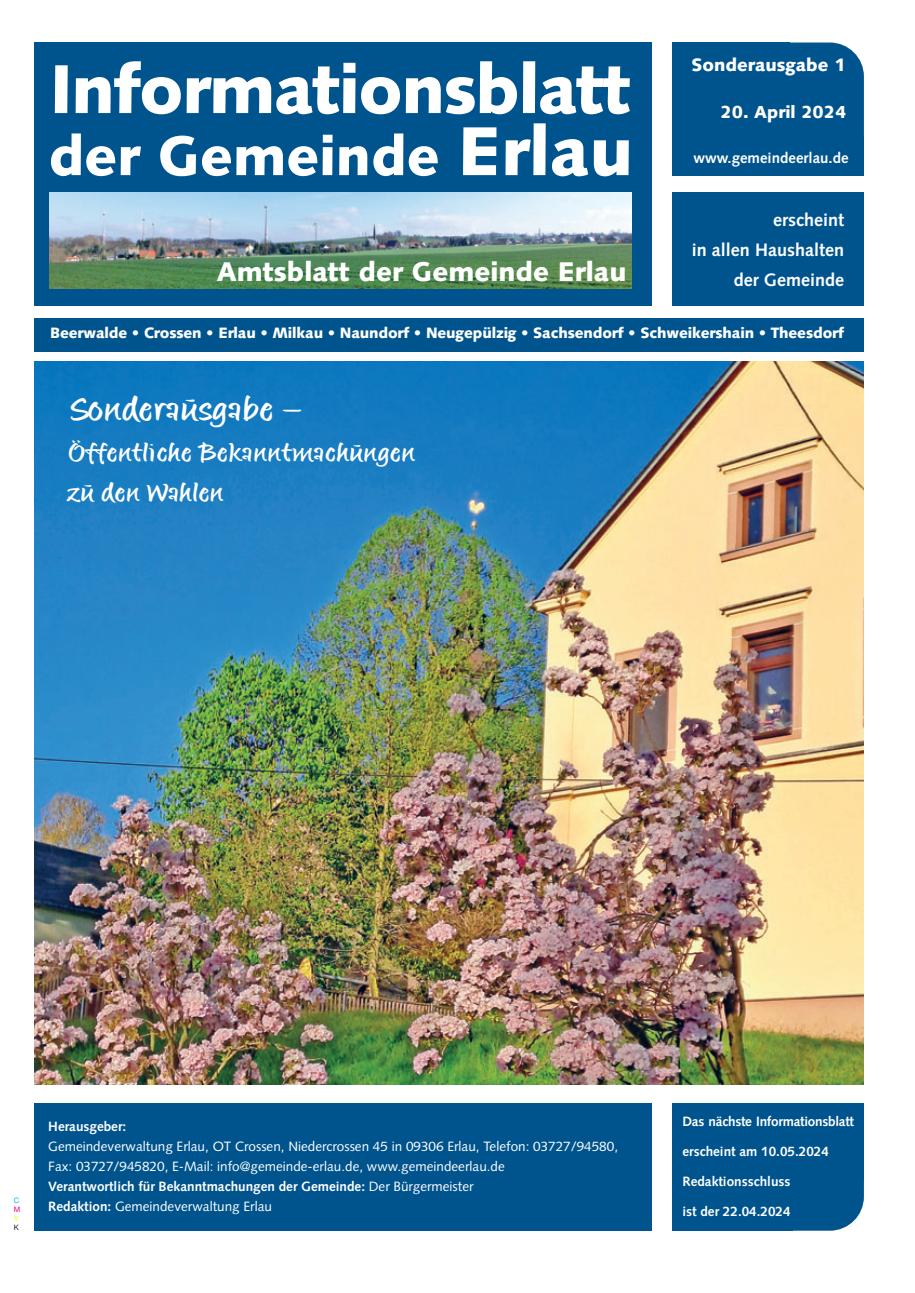
<style>
.page{position:relative;width:915px;height:1293px;background:#fff}
.page>*{position:absolute;margin:0;border:0;box-sizing:border-box;transform-origin:0 0}
.t1{font:900 69px "Syntax";letter-spacing:-.02em;color:#fff}
.t2{font:900 55.5px "Syntax";color:#fff}
.t3{font:30.45px "Matthia LT";letter-spacing:.01em;color:#fff;scale:1.35 1}
.t4{font:900 27px "Syntax";color:#fff}
.t5{font:23.7px/40.3px "Matthia LT";letter-spacing:.01em;color:#fff;scale:1.35 1}
.t6{font:700 18px/30px "Syntax";color:#fff;text-align:right}
.t7{font:900 18px "Syntax";color:#fff}
.t8{font:900 17.4px "Syntax";color:#fff}
.t9{font:900 15px "Syntax";letter-spacing:-.01em;color:#fff}
.t10{font:700 15px "Syntax";color:#fff}
.t11{font:13.5px/20px "Syntax";color:#fff}
.t12{font:700 13.5px "Syntax";color:#fff}
.t13{font:700 13.5px "Syntax";letter-spacing:-.02em;color:#fff}
.t14{font:7.5px "Helvetica Neue";color:#00aeef}
.t15{font:7.5px "Helvetica Neue";color:#ed028c}
.t16{font:7.5px "Helvetica Neue";color:#fff101}
.t17{font:7.5px "Helvetica Neue";color:#231f20}
.s1{font-size:69px}
.s2{font-weight:700}
</style>
<div class="page">
<div style="left:672px;top:192px;width:191px;height:114px;background:#00548e"></div>
<div style="left:672px;top:43px;width:117px;height:133px;background:#00548e"></div>
<div style="left:699px;top:43px;width:164px;height:129px;background:#00548e;border-radius:34px"></div>
<div style="left:34px;top:43px;width:617px;height:263px;background:#00548e"></div>
<img style="left:50px;top:192px;width:581px;height:97px">
<div style="left:746px;top:137px;width:117px;height:39px;background:#00548e"></div>
<div style="left:34px;top:318px;width:829px;height:33px;background:#00548e"></div>
<img style="left:34px;top:361px;width:829px;height:723px">
<div style="left:699px;top:1103px;width:164px;height:127px;background:#00548e;border-radius:34px"></div>
<div style="left:34px;top:1103px;width:617px;height:127px;background:#00548e"></div>
<div style="left:672px;top:1103px;width:191px;height:77px;background:#00548e"></div>
<div style="left:672px;top:1153px;width:120px;height:77px;background:#00548e"></div>
<h1 class="t1" style="left:50px;top:56px;width:582px">Informationsblatt</h1>
<h2 class="t2" style="left:48px;top:129px;width:586px">der Gemeinde <span class="s1">Erlau</span></h2>
<h3 class="t4" style="left:217px;top:259px;width:411px">Amtsblatt der Gemeinde Erlau</h3>
<h3 class="t7" style="left:691px;top:56px;width:156px">Sonderausgabe 1</h3>
<p class="t8" style="left:720px;top:103px;width:127px">20. April 2024</p>
<p class="t10" style="left:693px;top:150px;width:157px">www.gemeindeerlau.de</p>
<h3 class="t6" style="left:691px;top:205px;width:154px">erscheint<br>in allen Haushalten der Gemeinde</h3>
<p class="t9" style="left:50px;top:326px;width:795px">Beerwalde • Crossen • Erlau • Milkau • Naundorf • Neugepülzig • Sachsendorf • Schweikershain • Theesdorf</p>
<h3 class="t3" style="left:67px;top:395px;width:175px">Sonderausgabe –</h3>
<h3 class="t5" style="left:67px;top:433px;width:259px">Öffentliche Bekanntmachungen zu den Wahlen</h3>
<p class="t14" style="left:14px;top:1197px;width:7px">C</p>
<p class="t15" style="left:14px;top:1206px;width:8px">M</p>
<p class="t16" style="left:14px;top:1215px;width:6px">Y</p>
<p class="t17" style="left:14px;top:1224px;width:7px">K</p>
<p class="t12" style="left:48px;top:1119px;width:79px">Herausgeber:</p>
<p class="t11" style="left:48px;top:1137px;width:571px">Gemeindeverwaltung Erlau, OT Crossen, Niedercrossen 45 in 09306 Erlau, Telefon: 03727/94580, Fax: 03727/945820, E-Mail: info@gemeinde-erlau.de, www.gemeindeerlau.de<br><span class="s2">Verantwortlich für Bekanntmachungen der Gemeinde:</span> Der Bürgermeister<br><span class="s2">Redaktion:</span> Gemeindeverwaltung Erlau</p>
<p class="t13" style="left:682px;top:1114px;width:173px">Das nächste Informationsblatt</p>
<p class="t12" style="left:682px;top:1144px;width:148px">erscheint am 10.05.2024</p>
<p class="t12" style="left:682px;top:1174px;width:109px">Redaktionsschluss</p>
<p class="t12" style="left:682px;top:1204px;width:110px">ist der 22.04.2024</p>
</div>
